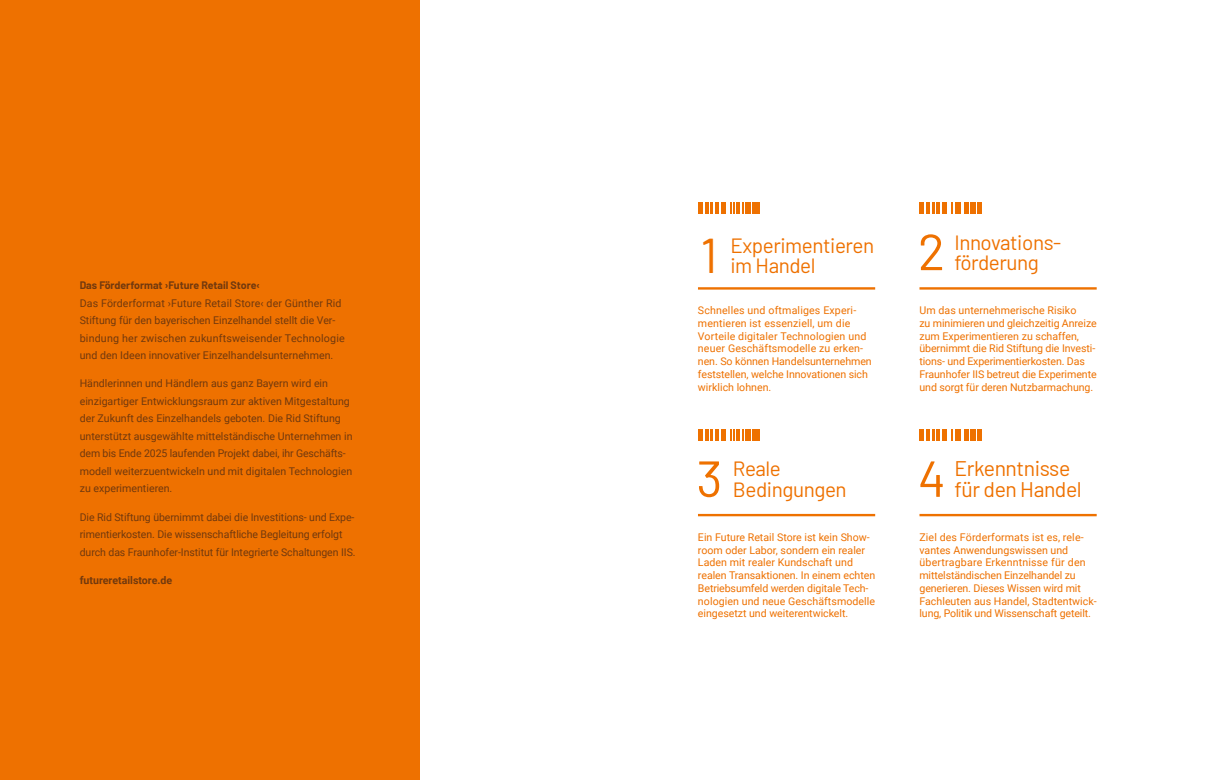
<style>
.page{position:relative;width:1205px;height:780px;background:#fff}
.page>*{position:absolute;margin:0;border:0;box-sizing:border-box;transform-origin:0 0}
.t1{font:50.5px "Barlow";color:#ee7100}
.t2{font:48.75px "Barlow";color:#ee7100}
.t3{font:21.12px "Barlow";letter-spacing:-.02em;color:#ee7100}
.t4{font:20.62px "Barlow";letter-spacing:-.02em;color:#ee7100}
.t5{font:10.62px/17.5px "Roboto";color:#71390e}
.t6{font:10.62px/12.8px "Roboto";letter-spacing:-.005em;color:#ee7100}
.t7{font:10.62px/12.8px "Roboto";letter-spacing:.015em;color:#ee7100}
.t8{font:700 10.62px "Barlow";color:#71390e}
.t9{font:700 10.62px "Roboto";color:#71390e}
</style>
<div class="page">
<div style="left:0;top:0;width:420px;height:780px;background:#ee7100"></div>
<hr style="left:698px;top:287px;width:177px;height:2px;background:#ee7100">
<div style="left:755px;top:202px;width:5px;height:12px;background:#ee7100"></div>
<svg style="left:698px;top:202px;width:56px;height:12px"></svg>
<hr style="left:919px;top:287px;width:177px;height:2px;background:#ee7100">
<hr style="left:977px;top:202px;width:4px;height:12px;background:#ee7100">
<hr style="left:936px;top:202px;width:4px;height:12px;background:#ee7100">
<hr style="left:926px;top:202px;width:4px;height:12px;background:#ee7100">
<hr style="left:957px;top:202px;width:4px;height:12px;background:#ee7100">
<svg style="left:932px;top:202px;width:2px;height:12px"></svg>
<svg style="left:964px;top:202px;width:11px;height:12px"></svg>
<svg style="left:942px;top:202px;width:14px;height:12px"></svg>
<svg style="left:919px;top:202px;width:5px;height:12px"></svg>
<hr style="left:698px;top:514px;width:177px;height:2px;background:#ee7100">
<div style="left:755px;top:429px;width:5px;height:11px;background:#ee7100"></div>
<svg style="left:698px;top:429px;width:56px;height:11px"></svg>
<hr style="left:919px;top:514px;width:177px;height:2px;background:#ee7100">
<hr style="left:977px;top:429px;width:4px;height:11px;background:#ee7100">
<hr style="left:936px;top:429px;width:4px;height:11px;background:#ee7100">
<hr style="left:926px;top:429px;width:4px;height:11px;background:#ee7100">
<hr style="left:957px;top:429px;width:4px;height:11px;background:#ee7100">
<svg style="left:932px;top:429px;width:2px;height:11px"></svg>
<svg style="left:964px;top:429px;width:11px;height:11px"></svg>
<svg style="left:942px;top:429px;width:14px;height:11px"></svg>
<svg style="left:919px;top:429px;width:5px;height:11px"></svg>
<p class="t8" style="left:80px;top:277px;width:182px">Das Förderformat ›Future Retail Store‹</p>
<p class="t5" style="left:80px;top:294px;width:266px">Das Förderformat ›Future Retail Store‹ der Günther Rid Stiftung für den bayerischen Einzelhandel stellt die Ver&shy;bindung her zwischen zukunftsweisender Technologie und den Ideen innovativer Einzelhandelsunternehmen.</p>
<p class="t5" style="left:80px;top:374px;width:274px">Händlerinnen und Händlern aus ganz Bayern wird ein einzigartiger Entwicklungsraum zur aktiven Mitgestaltung der Zukunft des Einzelhandels geboten. Die Rid Stiftung unterstützt ausgewählte mittelständische Unternehmen in dem bis Ende 2025 laufenden Projekt dabei, ihr Geschäfts&shy;modell weiterzuentwickeln und mit digitalen Technologien zu experimentieren.</p>
<p class="t5" style="left:80px;top:507px;width:277px">Die Rid Stiftung übernimmt dabei die Investitions- und Expe&shy;rimentierkosten. Die wissenschaftliche Begleitung erfolgt durch das Fraunhofer-Institut für Integrierte Schaltungen IIS.</p>
<p class="t9" style="left:80px;top:572px;width:94px">futureretailstore.de</p>
<h2 class="t2" style="left:700px;top:220px;width:19px">1</h2>
<h3 class="t4" style="left:730px;top:230px;width:145px">Experimentieren</h3>
<h3 class="t4" style="left:730px;top:251px;width:87px">im Handel</h3>
<h1 class="t1" style="left:918px;top:215px;width:29px">2</h1>
<h3 class="t4" style="left:954px;top:227px;width:108px">Innovations-</h3>
<h3 class="t4" style="left:954px;top:248px;width:86px">förderung</h3>
<p class="t7" style="left:698px;top:303px;width:175px">Schnelles und oftmaliges Experi&shy;mentieren ist essenziell, um die Vorteile digitaler Technologien und neuer Geschäftsmodelle zu erken&shy;nen. So können Handelsunternehmen feststellen, welche Innovationen sich wirklich lohnen.</p>
<p class="t6" style="left:919px;top:303px;width:179px">Um das unternehmerische Risiko<br>zu minimieren und gleichzeitig Anreize zum Experimentieren zu schaffen, übernimmt die Rid Stiftung die Investi&shy;tions- und Experimentierkosten. Das Fraunhofer IIS betreut die Experimente und sorgt für deren Nutzbarmachung.</p>
<h1 class="t1" style="left:696px;top:442px;width:28px">3</h1>
<h3 class="t4" style="left:733px;top:454px;width:50px">Reale</h3>
<h3 class="t4" style="left:733px;top:474px;width:115px">Bedingungen</h3>
<h1 class="t1" style="left:918px;top:442px;width:29px">4</h1>
<h3 class="t3" style="left:954px;top:453px;width:117px">Erkenntnisse</h3>
<h3 class="t3" style="left:954px;top:474px;width:129px">für den Handel</h3>
<p class="t6" style="left:698px;top:530px;width:179px">Ein Future Retail Store ist kein Show&shy;room oder Labor, sondern ein realer Laden mit realer Kundschaft und realen Transaktionen. In einem echten Betriebsumfeld werden digitale Tech&shy;nologien und neue Geschäftsmodelle eingesetzt und weiterentwickelt.</p>
<p class="t6" style="left:919px;top:530px;width:179px">Ziel des Förderformats ist es, rele&shy;vantes Anwendungswissen und übertragbare Erkenntnisse für den mittelständischen Einzelhandel zu generieren. Dieses Wissen wird mit Fachleuten aus Handel, Stadtentwick&shy;lung, Politik und Wissenschaft geteilt.</p>
</div>
